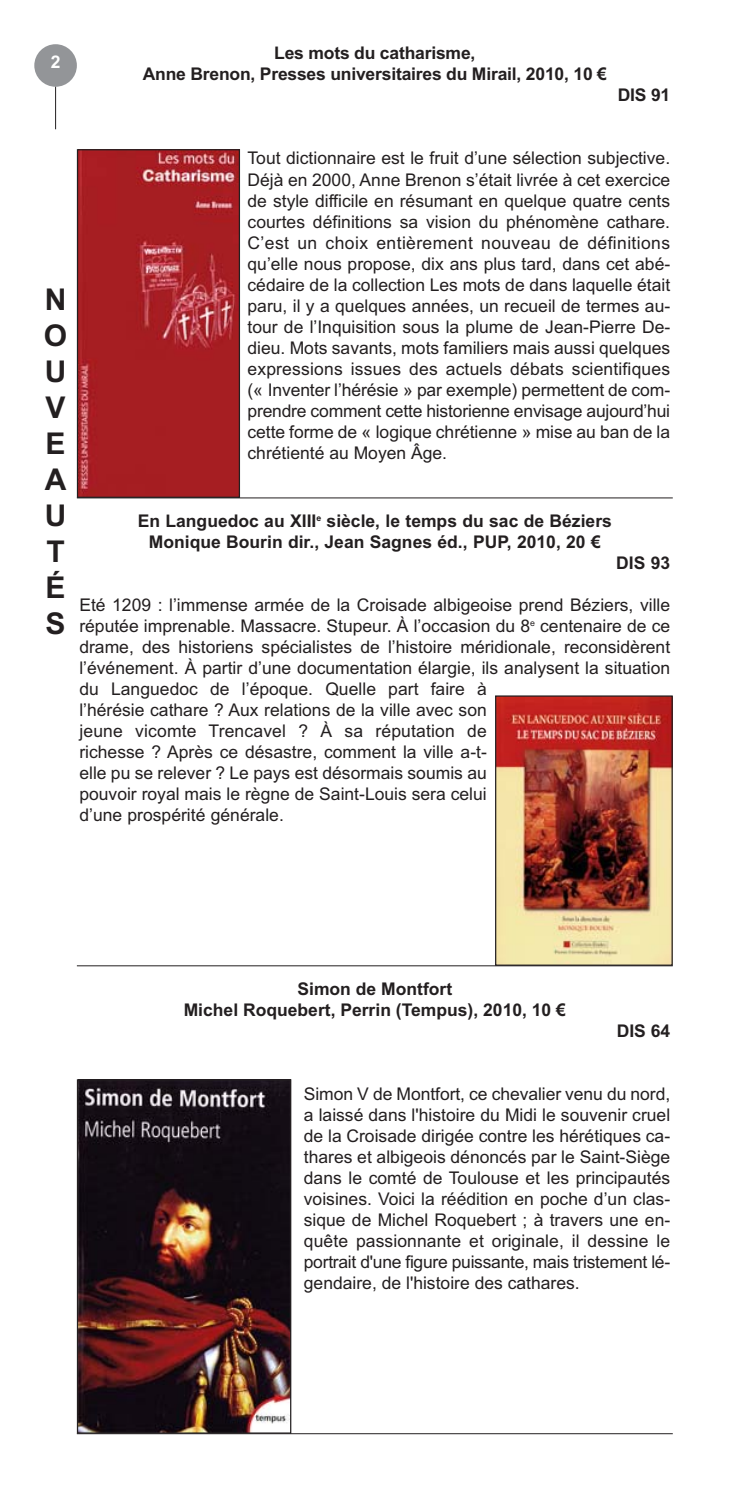
<style>
.page{position:relative;width:741px;height:1492px;background:#fff}
.page>*{position:absolute;margin:0;border:0;box-sizing:border-box;transform-origin:0 0}
.t1{font:700 30px/36px "Arial";color:#231f20;text-align:justify}
.t2{font:17.5px/21px "Arial";color:#231f20;text-align:justify}
.t3{font:700 17.5px/21px "Arial";color:#231f20;text-align:center}
.t4{font:700 17.5px "Arial";color:#fff}
</style>
<div class="page">
<img style="left:79px;top:151px;width:159px;height:345px">
<div style="left:77px;top:149px;width:163px;height:349px;border:1px solid #231f20"></div>
<hr style="left:77px;top:497px;width:595px;height:1px;background:#231f20">
<img style="left:497px;top:697px;width:173px;height:266px">
<div style="left:495px;top:695px;width:177px;height:270px;border:1px solid #231f20"></div>
<hr style="left:77px;top:965px;width:595px;height:1px;background:#231f20">
<img style="left:79px;top:1081px;width:210px;height:350px">
<div style="left:77px;top:1079px;width:214px;height:354px;border:1px solid #231f20"></div>
<hr style="left:77px;top:1433px;width:595px;height:1px;background:#231f20">
<div style="left:34px;top:44px;width:43px;height:43px;background:#939598;border-radius:50%"></div>
<hr style="left:55px;top:87px;width:1px;height:42px;background:#231f20">
<p class="t4" style="left:51px;top:55px;width:11px">2</p>
<p class="t3" style="left:143px;top:45px;width:465px">Les mots du catharisme,<br>Anne Brenon, Presses universitaires du Mirail, 2010, 10 €</p>
<p class="t3" style="left:617px;top:87px;width:54px">DIS 91</p>
<h1 class="t1" style="left:44px;top:284px;width:25px">N O U V E A U T É S</h1>
<p class="t2" style="left:247px;top:150px;width:424px">Tout dictionnaire est le fruit d’une sélection subjective.<br>Déjà en 2000, Anne Brenon s’était livrée à cet exercice de style difficile en résumant en quelque quatre cents courtes définitions sa vision du phénomène cathare.<br>C’est un choix entièrement nouveau de définitions qu’elle nous propose, dix ans plus tard, dans cet abé&shy;cédaire de la collection Les mots de dans laquelle était paru, il y a quelques années, un recueil de termes au&shy;tour de l’Inquisition sous la plume de Jean-Pierre De&shy;dieu. Mots savants, mots familiers mais aussi quelques expressions issues des actuels débats scientifiques (« Inventer l’hérésie » par exemple) permettent de com&shy;prendre comment cette historienne envisage aujourd’hui cette forme de « logique chrétienne » mise au ban de la chrétienté au Moyen Âge.</p>
<p class="t3" style="left:138px;top:512px;width:475px">En Languedoc au XIII<sup>e</sup> siècle, le temps du sac de Béziers<br>Monique Bourin dir., Jean Sagnes éd., PUP, 2010, 20 €</p>
<p class="t3" style="left:616px;top:554px;width:55px">DIS 93</p>
<p class="t2" style="left:79px;top:596px;width:592px;text-align:left">Eté 1209 : l’immense armée de la Croisade albigeoise prend Béziers, ville réputée imprenable. Massacre. Stupeur. À l’occasion du 8<sup>e</sup> centenaire de ce drame, des historiens spécialistes de l’histoire méridionale, reconsidèrent l’événement. À partir d’une documentation élargie, ils analysent la situation du Languedoc de l’époque. Quelle part faire à<br>l’hérésie cathare ? Aux relations de la ville avec son<br>jeune vicomte Trencavel ? À sa réputation de<br>richesse ? Après ce désastre, comment la ville a-t-<br>elle pu se relever ? Le pays est désormais soumis au<br>pouvoir royal mais le règne de Saint-Louis sera celui<br>d’une prospérité générale.</p>
<p class="t3" style="left:183px;top:980px;width:383px">Simon de Montfort<br>Michel Roquebert, Perrin (Tempus), 2010, 10 €</p>
<p class="t3" style="left:616px;top:1022px;width:55px">DIS 64</p>
<p class="t2" style="left:304px;top:1085px;width:367px">Simon V de Montfort, ce chevalier venu du nord, a laissé dans l'histoire du Midi le souvenir cruel de la Croisade dirigée contre les hérétiques ca&shy;thares et albigeois dénoncés par le Saint-Siège dans le comté de Toulouse et les principautés voisines. Voici la réédition en poche d’un clas&shy;sique de Michel Roquebert ; à travers une en&shy;quête passionnante et originale, il dessine le portrait d'une figure puissante, mais tristement lé&shy;gendaire, de l'histoire des cathares.</p>
</div>
